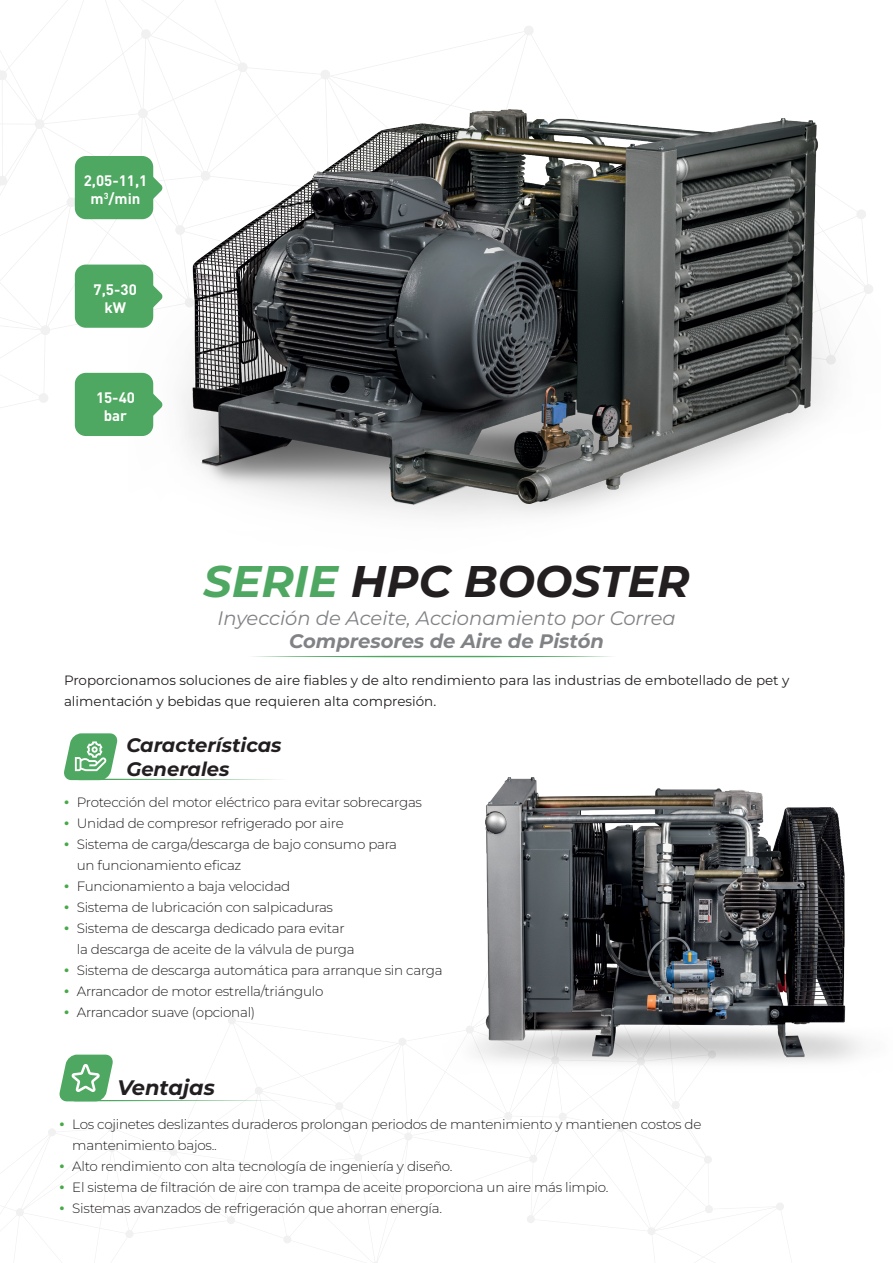
<style>
.page{position:relative;width:893px;height:1263px;background:#fff}
.page>*{position:absolute;margin:0;border:0;box-sizing:border-box;transform-origin:0 0}
.t1{font:italic 700 44.25px "Montserrat";color:#231f20}
.t2{font:italic 700 21px "Montserrat";color:#231f20}
.t3{font:italic 100 19.5px "Montserrat";color:#808285}
.t4{font:italic 700 19.5px "Montserrat";color:#808285}
.t5{font:italic 700 19.5px/23.4px "Montserrat";color:#231f20}
.t6{font:700 15px/18px "DIN Pro";color:#fff;text-align:center}
.t7{font:300 13.5px/21px "Montserrat";letter-spacing:-.02em;color:#231f20}
.t8{font:13.5px/21px "Montserrat";color:#231f20}
.s1{color:#4fa861}
.s2{font-family:"Myriad Pro";font-weight:400;font-size:18px;color:#47a947}
</style>
<div class="page">
<svg style="left:0;top:0;width:567px;height:436px"></svg>
<svg style="left:0;top:1017px;width:791px;height:246px"></svg>
<svg style="left:252px;top:655px;width:361px;height:2px"></svg>
<svg style="left:59px;top:1054px;width:223px;height:47px"></svg>
<svg style="left:64px;top:733px;width:215px;height:47px"></svg>
<img style="left:421px;top:777px;width:441px;height:333px">
<img style="left:129px;top:99px;width:744px;height:417px">
<svg style="left:153px;top:170px;width:10px;height:35px"></svg>
<div style="left:75px;top:156px;width:78px;height:63px;background:#4fa861;border-radius:11px"></div>
<svg style="left:153px;top:279px;width:10px;height:34px"></svg>
<div style="left:75px;top:265px;width:78px;height:63px;background:#4fa861;border-radius:11px"></div>
<svg style="left:153px;top:387px;width:10px;height:35px"></svg>
<div style="left:75px;top:373px;width:78px;height:63px;background:#4fa861;border-radius:11px"></div>
<p class="t6" style="left:84px;top:171px;width:65px">2,05-11,1 m<sup>3</sup>/min</p>
<p class="t6" style="left:94px;top:280px;width:45px">7,5-30 kW</p>
<p class="t6" style="left:96px;top:388px;width:40px">15-40 bar</p>
<h1 class="t1" style="left:203px;top:552px;width:488px"><span class="s1">SERIE</span> HPC BOOSTER</h1>
<h3 class="t3" style="left:217px;top:605px;width:460px">Inyección de Aceite, Accionamiento por Correa</h3>
<h3 class="t4" style="left:289px;top:628px;width:316px">Compresores de Aire de Pistón</h3>
<p class="t8" style="left:64px;top:669px;width:727px">Proporcionamos soluciones de aire fiables y de alto rendimiento para las industrias de embotellado de pet y alimentación y bebidas que requieren alta compresión.</p>
<h3 class="t5" style="left:126px;top:733px;width:157px">Características<br>Generales</h3>
<p class="t7" style="left:64px;top:792px;width:360px"><span class="s2">•</span> Protección del motor eléctrico para evitar sobrecargas</p>
<p class="t7" style="left:64px;top:813px;width:281px"><span class="s2">•</span> Unidad de compresor refrigerado por aire</p>
<p class="t7" style="left:77px;top:834px;width:322px;text-indent:-13px"><span class="s2">•</span> Sistema de carga/descarga de bajo consumo para un funcionamiento eficaz</p>
<p class="t7" style="left:64px;top:876px;width:228px"><span class="s2">•</span> Funcionamiento a baja velocidad</p>
<p class="t7" style="left:64px;top:897px;width:271px"><span class="s2">•</span> Sistema de lubricación con salpicaduras</p>
<p class="t7" style="left:77px;top:918px;width:279px;text-indent:-13px"><span class="s2">•</span> Sistema de descarga dedicado para evitar la descarga de aceite de la válvula de purga</p>
<p class="t7" style="left:64px;top:960px;width:380px"><span class="s2">•</span> Sistema de descarga automática para arranque sin carga</p>
<p class="t7" style="left:64px;top:981px;width:261px"><span class="s2">•</span> Arrancador de motor estrella/triángulo</p>
<p class="t7" style="left:64px;top:1002px;width:193px"><span class="s2">•</span> Arrancador suave (opcional)</p>
<h2 class="t2" style="left:117px;top:1073px;width:99px">Ventajas</h2>
<p class="t7" style="left:72px;top:1113px;width:631px;text-indent:-13px"><span class="s2">•</span> Los cojinetes deslizantes duraderos prolongan periodos de mantenimiento y mantienen costos de mantenimiento bajos..</p>
<p class="t7" style="left:60px;top:1155px;width:394px"><span class="s2">•</span> Alto rendimiento con alta tecnología de ingeniería y diseño.</p>
<p class="t7" style="left:60px;top:1176px;width:550px"><span class="s2">•</span> El sistema de filtración de aire con trampa de aceite proporciona un aire más limpio.</p>
<p class="t7" style="left:60px;top:1197px;width:384px"><span class="s2">•</span> Sistemas avanzados de refrigeración que ahorran energía.</p>
</div>
